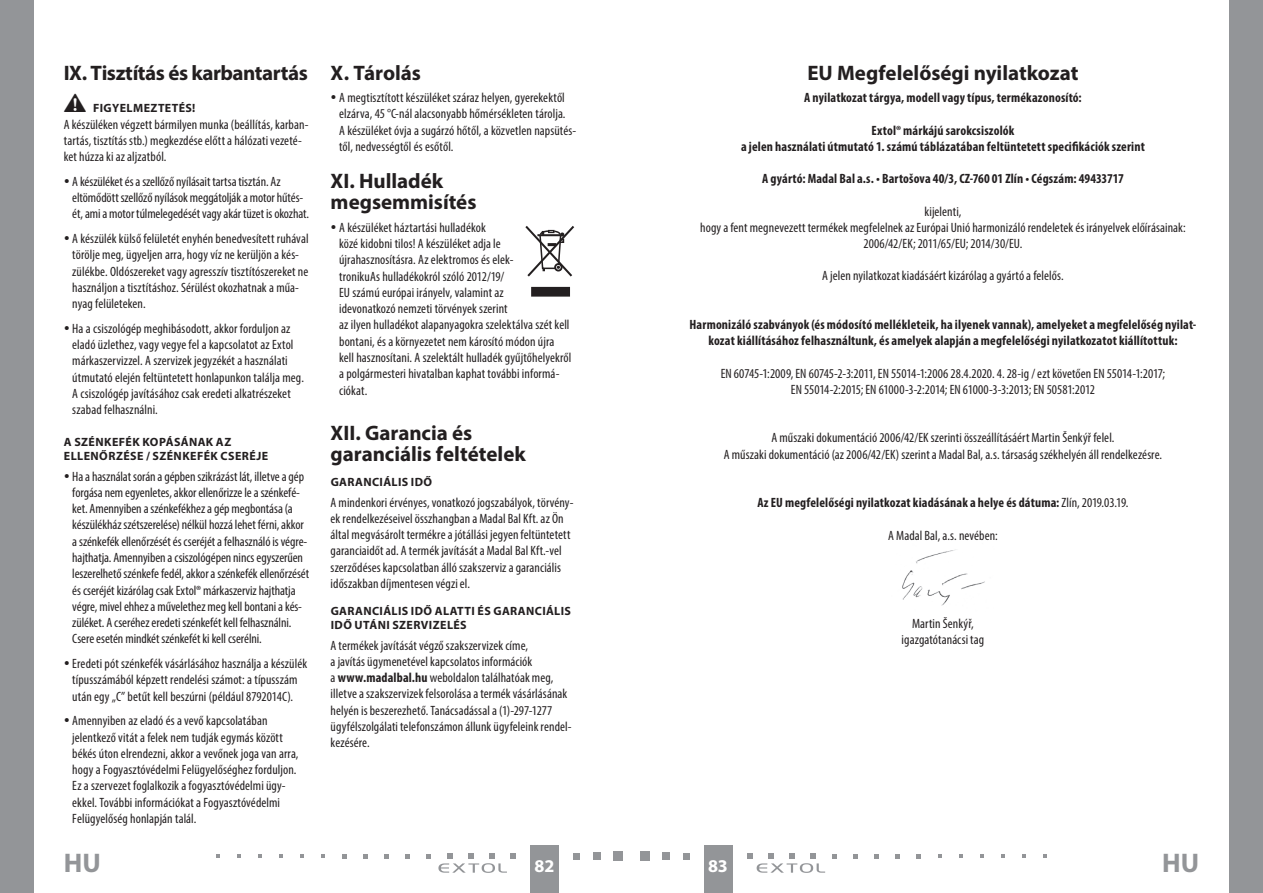
<style>
.page{position:relative;width:1263px;height:893px;background:#fff}
.page>*{position:absolute;margin:0;border:0;box-sizing:border-box;transform-origin:0 0}
.t1{font:700 27px "Myriad Pro";color:#939598}
.oddíl{font:700 21px/21px "Myriad Pro";letter-spacing:-.005em;color:#231f20}
.oddíl-2{font:700 21px "Myriad Pro";letter-spacing:-.025em;color:#231f20}
.t2{font:700 18px "Myriad Pro";color:#fff}
.Normální{font:condensed 13.5px/16.2px "Myriad Pro";letter-spacing:.005em;color:#231f20}
.Normální-2{font:700 condensed 13.5px/16.2px "Myriad Pro";letter-spacing:.01em;color:#231f20;text-align:center}
.subtitulek{font:700 12px/14.4px "Myriad Pro";letter-spacing:.035em;color:#231f20}
.s1{font-weight:700}
.s2{font-weight:400}
</style>
<div class="page">
<div style="left:0;top:0;width:34px;height:893px;background:#939598"></div>
<div style="left:1229px;top:0;width:34px;height:893px;background:#939598"></div>
<div style="left:704px;top:844px;width:29px;height:49px;background:#939598"></div>
<div style="left:530px;top:844px;width:28px;height:49px;background:#939598"></div>
<div style="left:640px;top:851px;width:9px;height:10px;background:#939598"></div>
<div style="left:662px;top:852px;width:8px;height:8px;background:#939598"></div>
<div style="left:683px;top:853px;width:7px;height:6px;background:#939598"></div>
<svg style="left:832px;top:854px;width:5px;height:4px"></svg>
<svg style="left:853px;top:854px;width:5px;height:4px"></svg>
<svg style="left:874px;top:854px;width:5px;height:4px"></svg>
<svg style="left:895px;top:854px;width:5px;height:4px"></svg>
<svg style="left:916px;top:854px;width:5px;height:4px"></svg>
<svg style="left:938px;top:854px;width:4px;height:4px"></svg>
<svg style="left:959px;top:854px;width:4px;height:4px"></svg>
<svg style="left:980px;top:854px;width:4px;height:4px"></svg>
<svg style="left:1001px;top:854px;width:4px;height:4px"></svg>
<svg style="left:1022px;top:854px;width:4px;height:4px"></svg>
<svg style="left:1043px;top:854px;width:4px;height:4px"></svg>
<svg style="left:747px;top:853px;width:78px;height:20px"></svg>
<div style="left:614px;top:851px;width:9px;height:10px;background:#939598"></div>
<div style="left:593px;top:852px;width:8px;height:8px;background:#939598"></div>
<svg style="left:573px;top:853px;width:6px;height:6px"></svg>
<svg style="left:426px;top:854px;width:5px;height:4px"></svg>
<svg style="left:405px;top:854px;width:5px;height:4px"></svg>
<svg style="left:384px;top:854px;width:5px;height:4px"></svg>
<svg style="left:363px;top:854px;width:5px;height:4px"></svg>
<svg style="left:342px;top:854px;width:5px;height:4px"></svg>
<svg style="left:321px;top:854px;width:4px;height:4px"></svg>
<svg style="left:300px;top:854px;width:4px;height:4px"></svg>
<svg style="left:279px;top:854px;width:4px;height:4px"></svg>
<svg style="left:258px;top:854px;width:4px;height:4px"></svg>
<svg style="left:237px;top:854px;width:4px;height:4px"></svg>
<svg style="left:216px;top:854px;width:4px;height:4px"></svg>
<svg style="left:438px;top:853px;width:78px;height:20px"></svg>
<svg style="left:525px;top:226px;width:50px;height:51px"></svg>
<div style="left:531px;top:287px;width:39px;height:10px;background:#231f20"></div>
<img style="left:902px;top:549px;width:83px;height:57px">
<p class="oddíl-2" style="left:64px;top:59px;width:245px">IX. Tisztítás és karbantartás</p>
<p class="subtitulek" style="left:64px;top:101px;width:133px">• FIGYELMEZTETÉS!</p>
<p class="Normální" style="left:64px;top:116px;width:246px">A készüléken végzett bármilyen munka (beállítás, karban&shy;tartás, tisztítás stb.) megkezdése előtt a hálózati vezeté&shy;ket húzza ki az aljzatból.</p>
<p class="Normální" style="left:72px;top:173px;width:238px">A készüléket és a szellőző nyílásait tartsa tisztán. Az eltömődött szellőző nyílások meggátolják a motor hűtés&shy;ét, ami a motor túlmelegedését vagy akár tüzet is okozhat.</p>
<p class="Normální" style="left:72px;top:230px;width:238px">A készülék külső felületét enyhén benedvesített ruhával törölje meg, ügyeljen arra, hogy víz ne kerüljön a kés&shy;zülékbe. Oldószereket vagy agresszív tisztítószereket ne használjon a tisztításhoz. Sérülést okozhatnak a műa&shy;nyag felületeken.</p>
<p class="Normální" style="left:72px;top:320px;width:233px">Ha a csiszológép meghibásodott, akkor forduljon az eladó üzlethez, vagy vegye fel a kapcsolatot az Extol márkaszervizzel. A szervizek jegyzékét a használati útmutató elején feltüntetett honlapunkon találja meg.<br>A csiszológép javításához csak eredeti alkatrészeket szabad felhasználni.</p>
<p class="subtitulek" style="left:64px;top:434px;width:206px">A SZÉNKEFÉK KOPÁSÁNAK AZ<br>ELLENŐRZÉSE / SZÉNKEFÉK CSERÉJE</p>
<p class="Normální" style="left:72px;top:468px;width:238px">Ha a használat során a gépben szikrázást lát, illetve a gép forgása nem egyenletes, akkor ellenőrizze le a szénkefé&shy;ket. Amennyiben a szénkefékhez a gép megbontása (a készülékház szétszerelése) nélkül hozzá lehet férni, akkor a szénkefék ellenőrzését és cseréjét a felhasználó is végre&shy;hajthatja. Amennyiben a csiszológépen nincs egyszerűen leszerelhető szénkefe fedél, akkor a szénkefék ellenőrzését és cseréjét kizárólag csak Extol® márkaszerviz hajthatja végre, mivel ehhez a művelethez meg kell bontani a kés&shy;züléket. A cseréhez eredeti szénkefét kell felhasználni.<br>Csere esetén mindkét szénkefét ki kell cserélni.</p>
<p class="Normální" style="left:72px;top:655px;width:236px">Eredeti pót szénkefék vásárlásához használja a készülék típusszámából képzett rendelési számot: a típusszám után egy „C” betűt kell beszúrni (például 8792014C).</p>
<p class="Normální" style="left:72px;top:713px;width:228px">Amennyiben az eladó és a vevő kapcsolatában jelentkező vitát a felek nem tudják egymás között békés úton elrendezni, akkor a vevőnek joga van arra, hogy a Fogyasztóvédelmi Felügyelőséghez forduljon.<br>Ez a szervezet foglalkozik a fogyasztóvédelmi ügy&shy;ekkel. További információkat a Fogyasztóvédelmi Felügyelőség honlapján talál.</p>
<p class="oddíl" style="left:331px;top:61px;width:92px">X. Tárolás</p>
<p class="Normální" style="left:339px;top:89px;width:238px">A megtisztított készüléket száraz helyen, gyerekektől elzárva, 45 °C-nál alacsonyabb hőmérsékleten tárolja.<br>A készüléket óvja a sugárzó hőtől, a közvetlen napsütés&shy;től, nedvességtől és esőtől.</p>
<p class="oddíl" style="left:331px;top:170px;width:147px">XI. Hulladék megsemmisítés</p>
<p class="Normální" style="left:339px;top:219px;width:234px">A készüléket háztartási hulladékok<br>közé kidobni tilos! A készüléket adja le újrahasznosításra. Az elektromos és elek-<br>tronikuAs hulladékokról szóló 2012/19/<br>EU számú európai irányelv, valamint az<br>idevonatkozó nemzeti törvények szerint<br>az ilyen hulladékot alapanyagokra szelektálva szét kell bontani, és a környezetet nem károsító módon újra kell hasznosítani. A szelektált hulladék gyűjtőhelyekről a polgármesteri hivatalban kaphat további informá&shy;ciókat.</p>
<p class="oddíl" style="left:331px;top:422px;width:197px">XII. Garancia és garanciális feltételek</p>
<p class="subtitulek" style="left:331px;top:475px;width:103px">GARANCIÁLIS IDŐ</p>
<p class="Normální" style="left:331px;top:494px;width:244px">A mindenkori érvényes, vonatkozó jogszabályok, törvény&shy;ek rendelkezéseivel összhangban a Madal Bal Kft. az Ön által megvásárolt termékre a jótállási jegyen feltüntetett garanciaidőt ad. A termék javítását a Madal Bal Kft.-vel szerződéses kapcsolatban álló szakszerviz a garanciális időszakban díjmentesen végzi el.</p>
<p class="subtitulek" style="left:331px;top:603px;width:242px">GARANCIÁLIS IDŐ ALATTI ÉS GARANCIÁLIS<br>IDŐ UTÁNI SZERVIZELÉS</p>
<p class="Normální" style="left:331px;top:637px;width:243px">A termékek javítását végző szakszervizek címe,<br>a javítás ügymenetével kapcsolatos információk<br>a <span class="s1">www.madalbal.hu</span> weboldalon találhatóak meg, illetve a szakszervizek felsorolása a termék vásárlásának helyén is beszerezhető. Tanácsadással a (1)-297-1277 ügyfélszolgálati telefonszámon állunk ügyfeleink rendel&shy;kezésére.</p>
<p class="oddíl" style="left:807px;top:61px;width:273px">EU Megfelelőségi nyilatkozat</p>
<p class="Normální-2" style="left:804px;top:89px;width:279px">A nyilatkozat tárgya, modell vagy típus, termékazonosító:</p>
<p class="Normální-2" style="left:741px;top:122px;width:405px">Extol® márkájú sarokcsiszolók<br>a jelen használati útmutató 1. számú táblázatában feltüntetett specifikációk szerint</p>
<p class="Normální-2" style="left:762px;top:170px;width:363px">A gyártó: Madal Bal a.s. • Bartošova 40/3, CZ-760 01 Zlín • Cégszám: 49433717</p>
<p class="Normální" style="left:700px;top:203px;width:487px;text-align:center">kijelenti,<br>hogy a fent megnevezett termékek megfelelnek az Európai Unió harmonizáló rendeletek és irányelvek előírásainak:</p>
<p class="Normální" style="left:863px;top:235px;width:160px">2006/42/EK; 2011/65/EU; 2014/30/EU.</p>
<p class="Normální" style="left:822px;top:268px;width:243px">A jelen nyilatkozat kiadásáért kizárólag a gyártó a felelős.</p>
<p class="Normální-2" style="left:690px;top:316px;width:508px">Harmonizáló szabványok (és módosító mellékleteik, ha ilyenek vannak), amelyeket a megfelelőség nyilat&shy;kozat kiállításához felhasználtunk, és amelyek alapján a megfelelőségi nyilatkozatot kiállítottuk:</p>
<p class="Normální" style="left:721px;top:365px;width:446px;text-align:center">EN 60745-1:2009, EN 60745-2-3:2011, EN 55014-1:2006 28.4.2020. 4. 28-ig / ezt követően EN 55014-1:2017;<br>EN 55014-2:2015; EN 61000-3-2:2014; EN 61000-3-3:2013; EN 50581:2012</p>
<p class="Normální" style="left:724px;top:430px;width:440px;text-align:center">A műszaki dokumentáció 2006/42/EK szerinti összeállításáért Martin Šenkýř felel.<br>A műszaki dokumentáció (az 2006/42/EK) szerint a Madal Bal, a.s. társaság székhelyén áll rendelkezésre.</p>
<p class="Normální-2" style="left:757px;top:494px;width:372px">Az EU megfelelőségi nyilatkozat kiadásának a helye és dátuma: <span class="s2">Zlín, 2019.03.19.</span></p>
<p class="Normální" style="left:888px;top:527px;width:111px">A Madal Bal, a.s. nevében:</p>
<p class="Normální" style="left:902px;top:615px;width:84px;text-align:center">Martin Šenkýř, igazgatótanácsi tag</p>
<h1 class="t1" style="left:64px;top:845px;width:38px">HU</h1>
<h3 class="t2" style="left:535px;top:855px;width:21px">82</h3>
<h3 class="t2" style="left:708px;top:855px;width:21px">83</h3>
<h1 class="t1" style="left:1162px;top:845px;width:38px">HU</h1>
</div>
